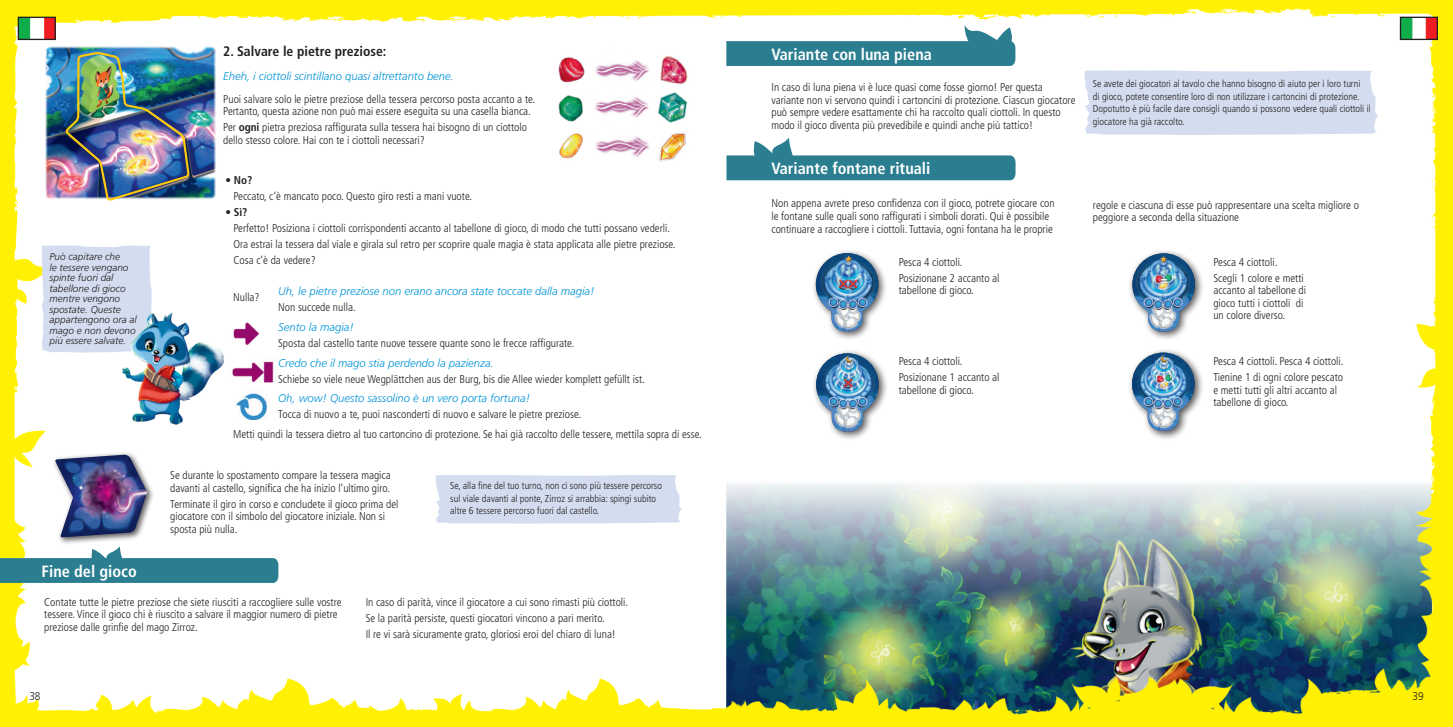
<style>
.page{position:relative;width:1453px;height:727px;background:#fff}
.page>*{position:absolute;margin:0;border:0;box-sizing:border-box;transform-origin:0 0}
.Überschrift{font:700 condensed 16.25px "Frutiger LT";color:#fff}
.Fließtext_Normal{font:700 condensed 13.75px "Frutiger LT";color:#231f20}
.Fließtext_Normal-2{font:300 condensed 11.25px/12.5px "Frutiger LT";color:#231f20}
.Fließtext_Normal-3{font:italic 300 11.25px "Frutiger LT";color:#0094d8}
.Fließtext_Normal-4{font:700 condensed 11.25px "Frutiger LT";color:#231f20}
.t1{font:300 11.25px "Frutiger LT";color:#231f20;scale:.9 1}
.Fließtext_Normal-5{font:300 condensed 10px/12.5px "Frutiger LT";color:#231f20}
.Fließtext_Normal-6{font:italic 300 10px/10.5px "Frutiger LT";color:#231f20}
.s1{font-weight:700}
.s2{font-weight:300}
</style>
<div class="page">
<img style="left:0;top:0;width:1453px;height:726px">
<img style="left:44px;top:46px;width:172px;height:154px">
<img style="left:64px;top:51px;width:127px;height:675px">
<img style="left:552px;top:48px;width:145px;height:120px">
<img style="left:244px;top:315px;width:24px;height:32px">
<img style="left:244px;top:353px;width:32px;height:39px">
<img style="left:244px;top:390px;width:26px;height:29px">
<div style="left:41px;top:245px;width:112px;height:107px;background:#d4ddef"></div>
<img style="left:101px;top:297px;width:143px;height:137px">
<svg style="left:0;top:546px;width:278px;height:36px"></svg>
<svg style="left:726px;top:137px;width:289px;height:43px"></svg>
<svg style="left:726px;top:25px;width:289px;height:41px"></svg>
<div style="left:52px;top:451px;width:102px;height:94px;background:#231f20;opacity:.75"></div>
<img style="left:55px;top:454px;width:92px;height:83px">
<div style="left:811px;top:248px;width:77px;height:92px;background:#231f20;opacity:.75"></div>
<img style="left:816px;top:253px;width:62px;height:78px">
<div style="left:811px;top:348px;width:77px;height:93px;background:#231f20;opacity:.75"></div>
<img style="left:816px;top:353px;width:63px;height:78px">
<div style="left:1128px;top:249px;width:76px;height:92px;background:#231f20;opacity:.75"></div>
<img style="left:1132px;top:253px;width:63px;height:78px">
<div style="left:1127px;top:348px;width:77px;height:92px;background:#231f20;opacity:.75"></div>
<img style="left:1132px;top:352px;width:62px;height:78px">
<img style="left:20px;top:19px;width:34px;height:19px">
<div style="left:18px;top:17px;width:38px;height:23px;border:1px solid #231f20"></div>
<img style="left:1402px;top:19px;width:34px;height:19px">
<div style="left:1400px;top:17px;width:38px;height:23px;border:1px solid #231f20"></div>
<p class="Fließtext_Normal-6" style="left:50px;top:251px;width:89px">Può capitare che<br>le tessere vengano spinte fuori dal tabellone di gioco mentre vengono spostate. Queste appartengono ora al mago e non devono più essere salvate.</p>
<p class="Überschrift" style="left:42px;top:561px;width:97px">Fine del gioco</p>
<p class="Fließtext_Normal" style="left:223px;top:43px;width:165px">2. Salvare le pietre preziose:</p>
<p class="Fließtext_Normal-3" style="left:223px;top:69px;width:232px">Eheh, i ciottoli scintillano quasi altrettanto bene.</p>
<p class="Fließtext_Normal-2" style="left:223px;top:93px;width:313px">Puoi salvare solo le pietre preziose della tessera percorso posta accanto a te.<br>Pertanto, questa azione non può mai essere eseguita su una casella bianca.</p>
<p class="Fließtext_Normal-2" style="left:223px;top:121px;width:305px">Per <span class="s1">ogni</span> pietra preziosa raffigurata sulla tessera hai bisogno di un ciottolo dello stesso colore. Hai con te i ciottoli necessari?</p>
<p class="Fließtext_Normal-4" style="left:225px;top:173px;width:28px"><span class="s2">•</span> No?</p>
<p class="Fließtext_Normal-2" style="left:233px;top:190px;width:240px">Peccato, c‘è mancato poco. Questo giro resti a mani vuote.</p>
<p class="Fließtext_Normal-4" style="left:225px;top:206px;width:24px"><span class="s2">•</span> Sì?</p>
<p class="Fließtext_Normal-2" style="left:233px;top:222px;width:438px">Perfetto! Posiziona i ciottoli corrispondenti accanto al tabellone di gioco, di modo che tutti possano vederli.</p>
<p class="Fließtext_Normal-2" style="left:233px;top:238px;width:444px">Ora estrai la tessera dal viale e girala sul retro per scoprire quale magia è stata applicata alle pietre preziose.</p>
<p class="Fließtext_Normal-2" style="left:233px;top:254px;width:84px">Cosa c‘è da vedere?</p>
<p class="Fließtext_Normal-3" style="left:278px;top:285px;width:318px">Uh, le pietre preziose non erano ancora state toccate dalla magia!</p>
<p class="Fließtext_Normal-2" style="left:278px;top:301px;width:79px">Non succede nulla.</p>
<p class="Fließtext_Normal-3" style="left:278px;top:321px;width:77px">Sento la magia!</p>
<p class="Fließtext_Normal-2" style="left:278px;top:337px;width:298px">Sposta dal castello tante nuove tessere quante sono le frecce raffigurate.</p>
<p class="Fließtext_Normal-3" style="left:278px;top:356px;width:217px">Credo che il mago stia perdendo la pazienza.</p>
<p class="Fließtext_Normal-2" style="left:278px;top:373px;width:368px">Schiebe so viele neue Wegplättchen aus der Burg, bis die Allee wieder komplett gefüllt ist.</p>
<p class="Fließtext_Normal-3" style="left:278px;top:392px;width:253px">Oh, wow! Questo sassolino è un vero porta fortuna!</p>
<p class="Fließtext_Normal-2" style="left:278px;top:408px;width:304px">Tocca di nuovo a te, puoi nasconderti di nuovo e salvare le pietre preziose.</p>
<p class="Fließtext_Normal-2" style="left:233px;top:428px;width:470px">Metti quindi la tessera dietro al tuo cartoncino di protezione. Se hai già raccolto delle tessere, mettila sopra di esse.</p>
<p class="Fließtext_Normal-2" style="left:233px;top:291px;width:28px">Nulla?</p>
<p class="Fließtext_Normal-2" style="left:170px;top:469px;width:222px">Se durante lo spostamento compare la tessera magica davanti al castello, significa che ha inizio l‘ultimo giro.</p>
<p class="Fließtext_Normal-2" style="left:170px;top:497px;width:230px">Terminate il giro in corso e concludete il gioco prima del giocatore con il simbolo del giocatore iniziale. Non si sposta più nulla.</p>
<p class="Fließtext_Normal-5" style="left:450px;top:479px;width:213px">Se, alla fine del tuo turno, non ci sono più tessere percorso sul viale davanti al ponte, Zirroz si arrabbia: spingi subito altre 6 tessere percorso fuori dal castello.</p>
<p class="Fließtext_Normal-2" style="left:44px;top:595px;width:299px">Contate tutte le pietre preziose che siete riusciti a raccogliere sulle vostre tessere. Vince il gioco chi è riuscito a salvare il maggior numero di pietre preziose dalle grinfie del mago Zirroz.</p>
<p class="Fließtext_Normal-2" style="left:366px;top:595px;width:264px">In caso di parità, vince il giocatore a cui sono rimasti più ciottoli.</p>
<p class="Fließtext_Normal-2" style="left:366px;top:611px;width:241px">Se la parità persiste, questi giocatori vincono a pari merito.</p>
<p class="Fließtext_Normal-2" style="left:366px;top:627px;width:252px">Il re vi sarà sicuramente grato, gloriosi eroi del chiaro di luna!</p>
<p class="Überschrift" style="left:771px;top:44px;width:162px">Variante con luna piena</p>
<p class="Fließtext_Normal-2" style="left:771px;top:81px;width:306px">In caso di luna piena vi è luce quasi come fosse giorno! Per questa variante non vi servono quindi i cartoncini di protezione. Ciascun giocatore può sempre vedere esattamente chi ha raccolto quali ciottoli. In questo modo il gioco diventa più prevedibile e quindi anche più tattico!</p>
<p class="Fließtext_Normal-5" style="left:1093px;top:78px;width:279px">Se avete dei giocatori al tavolo che hanno bisogno di aiuto per i loro turni<br>di gioco, potete consentire loro di non utilizzare i cartoncini di protezione.<br>Dopotutto è più facile dare consigli quando si possono vedere quali ciottoli il giocatore ha già raccolto.</p>
<p class="Überschrift" style="left:771px;top:159px;width:160px">Variante fontane rituali</p>
<p class="Fließtext_Normal-2" style="left:771px;top:197px;width:285px">Non appena avrete preso confidenza con il gioco, potrete giocare con le fontane sulle quali sono raffigurati i simboli dorati. Qui è possibile continuare a raccogliere i ciottoli. Tuttavia, ogni fontana ha le proprie</p>
<p class="Fließtext_Normal-2" style="left:1093px;top:199px;width:268px">regole e ciascuna di esse può rappresentare una scelta migliore o peggiore a seconda della situazione</p>
<p class="Fließtext_Normal-2" style="left:899px;top:256px;width:65px">Pesca 4 ciottoli.</p>
<p class="Fließtext_Normal-2" style="left:899px;top:272px;width:102px">Posizionane 2 accanto al tabellone di gioco.</p>
<p class="Fließtext_Normal-2" style="left:1213px;top:256px;width:65px">Pesca 4 ciottoli.</p>
<p class="Fließtext_Normal-2" style="left:1213px;top:272px;width:94px">Scegli 1 colore e metti accanto al tabellone di gioco tutti i ciottoli di un colore diverso.</p>
<p class="Fließtext_Normal-2" style="left:1213px;top:355px;width:132px">Pesca 4 ciottoli. Pesca 4 ciottoli.</p>
<p class="Fließtext_Normal-2" style="left:1213px;top:371px;width:131px">Tienine 1 di ogni colore pescato e metti tutti gli altri accanto al tabellone di gioco.</p>
<p class="Fließtext_Normal-2" style="left:899px;top:355px;width:65px">Pesca 4 ciottoli.</p>
<p class="Fließtext_Normal-2" style="left:899px;top:371px;width:102px">Posizionane 1 accanto al tabellone di gioco.</p>
<p class="t1" style="left:29px;top:689px;width:14px">38</p>
<p class="t1" style="left:1412px;top:689px;width:14px">39</p>
</div>
